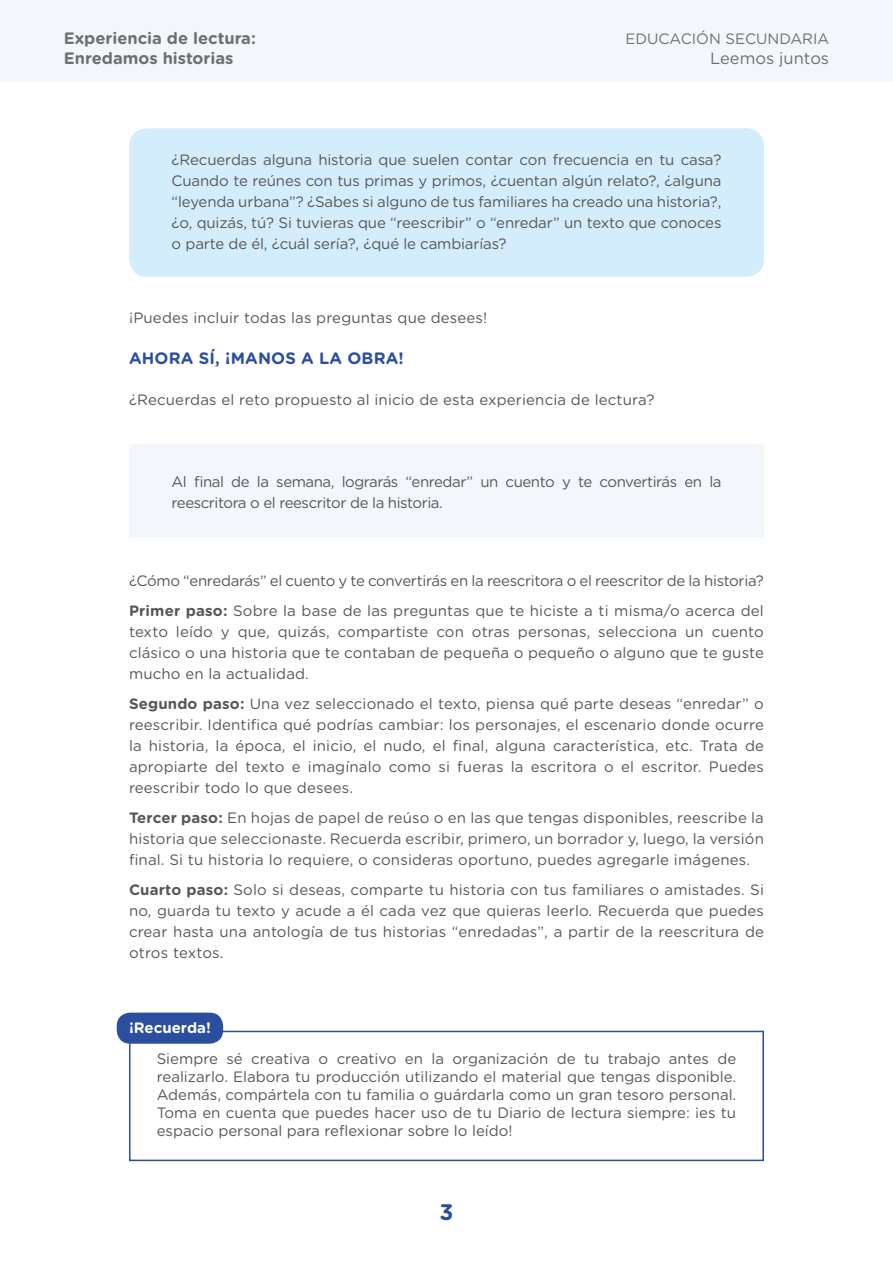
<style>
.page{position:relative;width:893px;height:1263px;background:#fff}
.page>*{position:absolute;margin:0;border:0;box-sizing:border-box;transform-origin:0 0}
.t1{font:700 22.5px "Gotham Rounded";color:#2b4f9e}
.t2{font:700 16.5px/19.8px "Gotham Rounded";color:#706f6f}
.t3{font:700 16.5px "Gotham Rounded";letter-spacing:.01em;color:#2b4f9e}
.t4{font:16.5px "Gotham Rounded";color:#706f6f}
.t5{font:15px/21px "Gotham Rounded";color:#575756;text-align:justify}
.t6{font:15px/30px "Gotham Rounded";letter-spacing:-.02em;color:#575756}
.t7{font:15px/21px "Gotham Rounded";letter-spacing:-.03em;color:#575756}
.t8{font:15px "Gotham Rounded";color:#706f6f}
.t9{font:700 15px "Gotham Rounded";color:#fff}
.s1{font-weight:700}
</style>
<div class="page">
<div style="left:0;top:0;width:893px;height:81px;background:#f3f7fb"></div>
<div style="left:129px;top:444px;width:635px;height:94px;background:#f3f7fb"></div>
<div style="left:129px;top:128px;width:635px;height:149px;background:#d4edfc;border-radius:18px"></div>
<div style="left:129px;top:1031px;width:635px;height:130px;border:2px solid #2b4f9e"></div>
<div style="left:117px;top:1013px;width:106px;height:31px;background:#2b4f9e;border-radius:14px"></div>
<p class="t2" style="left:64px;top:28px;width:194px">Experiencia de lectura:<br>Enredamos historias</p>
<p class="t8" style="left:625px;top:28px;width:205px">EDUCACIÓN SECUNDARIA</p>
<p class="t4" style="left:710px;top:47px;width:121px">Leemos juntos</p>
<p class="t5" style="left:172px;top:149px;width:551px">¿Recuerdas alguna historia que suelen contar con frecuencia en tu casa?<br>Cuando te reúnes con tus primas y primos, ¿cuentan algún relato?, ¿alguna “leyenda urbana”? ¿Sabes si alguno de tus familiares ha creado una historia?, ¿o, quizás, tú? Si tuvieras que “reescribir” o “enredar” un texto que conoces o parte de él, ¿cuál sería?, ¿qué le cambiarías?</p>
<p class="t5" style="left:129px;top:306px;width:360px">¡Puedes incluir todas las preguntas que desees!</p>
<p class="t3" style="left:129px;top:346px;width:276px">AHORA SÍ, ¡MANOS A LA OBRA!</p>
<p class="t5" style="left:129px;top:388px;width:527px">¿Recuerdas el reto propuesto al inicio de esta experiencia de lectura?</p>
<p class="t7" style="left:172px;top:470px;width:551px">Al final de la semana, lograrás “enredar” un cuento y te convertirás en la reescritora o el reescritor de la historia.</p>
<p class="t6" style="left:129px;top:565px;width:636px">¿Cómo “enredarás” el cuento y te convertirás en la reescritora o el reescritor de la historia?<br><span class="s1">Primer paso:</span> Sobre la base de las preguntas que te hiciste a ti misma/o acerca del</p>
<p class="t5" style="left:129px;top:620px;width:636px">texto leído y que, quizás, compartiste con otras personas, selecciona un cuento clásico o una historia que te contaban de pequeña o pequeño o alguno que te guste mucho en la actualidad.</p>
<p class="t5" style="left:129px;top:692px;width:636px"><span class="s1">Segundo paso:</span> Una vez seleccionado el texto, piensa qué parte deseas “enredar” o reescribir. Identifica qué podrías cambiar: los personajes, el escenario donde ocurre la historia, la época, el inicio, el nudo, el final, alguna característica, etc. Trata de apropiarte del texto e imagínalo como si fueras la escritora o el escritor. Puedes reescribir todo lo que desees.</p>
<p class="t5" style="left:129px;top:806px;width:636px"><span class="s1">Tercer paso:</span> En hojas de papel de reúso o en las que tengas disponibles, reescribe la historia que seleccionaste. Recuerda escribir, primero, un borrador y, luego, la versión final. Si tu historia lo requiere, o consideras oportuno, puedes agregarle imágenes.</p>
<p class="t5" style="left:129px;top:878px;width:636px"><span class="s1">Cuarto paso:</span> Solo si deseas, comparte tu historia con tus familiares o amistades. Si no, guarda tu texto y acude a él cada vez que quieras leerlo. Recuerda que puedes crear hasta una antología de tus historias “enredadas”, a partir de la reescritura de otros textos.</p>
<p class="t9" style="left:129px;top:1016px;width:83px">¡Recuerda!</p>
<p class="t5" style="left:157px;top:1048px;width:581px;line-height:18px">Siempre sé creativa o creativo en la organización de tu trabajo antes de realizarlo. Elabora tu producción utilizando el material que tengas disponible.<br>Además, compártela con tu familia o guárdarla como un gran tesoro personal.<br>Toma en cuenta que puedes hacer uso de tu Diario de lectura siempre: ¡es tu espacio personal para reflexionar sobre lo leído!</p>
<h1 class="t1" style="left:439px;top:1195px;width:15px">3</h1>
</div>
